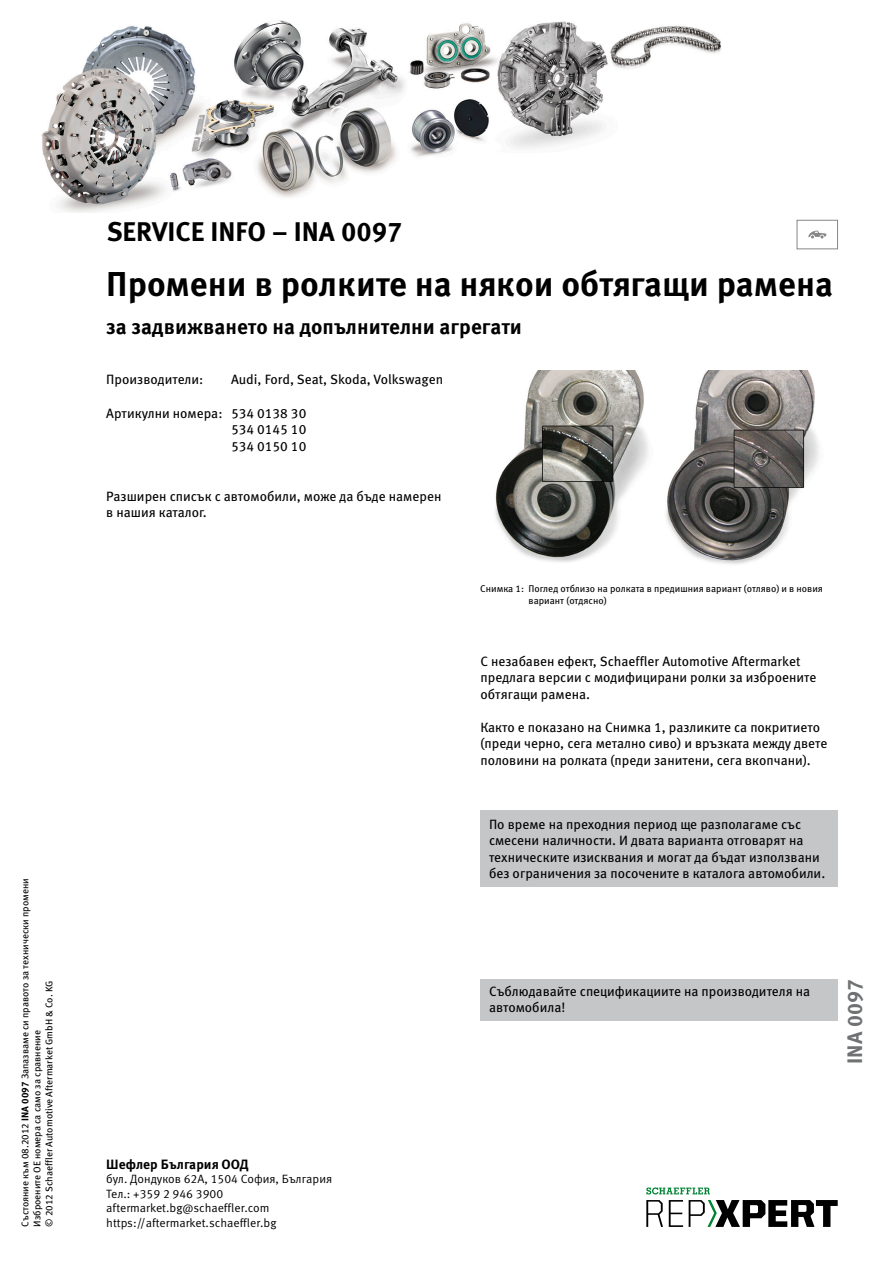
<style>
.page{position:relative;width:893px;height:1263px;background:#fff}
.page>*{position:absolute;margin:0;border:0;box-sizing:border-box;transform-origin:0 0}
.t1{font:700 34.5px "Meta Pro";color:#000}
.t2{font:700 27px "Meta Pro";color:#000}
.t3{font:700 21px "Meta Pro";color:#000}
.t4{font:700 21px "Meta Pro";color:#6f7172}
.t5{font:13.5px/16.5px "Meta Pro";color:#000}
.t6{font:700 13.5px "Meta Pro";color:#000}
.t7{font:12px/14.4px "Meta Pro Norm";color:#000}
.t8{font:9.75px/12px "Meta Pro";color:#000}
.s1{font-weight:700}
</style>
<div class="page">
<div style="left:480px;top:810px;width:358px;height:76px;background:#c5c6c7"></div>
<img style="left:495px;top:370px;width:324px;height:194px">
<div style="left:480px;top:980px;width:358px;height:41px;background:#c5c6c7"></div>
<div style="left:797px;top:220px;width:41px;height:29px;border:1px solid #868789"></div>
<svg style="left:808px;top:231px;width:18px;height:7px"></svg>
<img style="left:42px;top:20px;width:679px;height:193px">
<svg style="left:646px;top:1200px;width:17px;height:27px"></svg>
<svg style="left:669px;top:1200px;width:14px;height:27px"></svg>
<svg style="left:689px;top:1200px;width:149px;height:27px"></svg>
<svg style="left:646px;top:1187px;width:64px;height:7px"></svg>
<p class="t8" style="left:19px;top:1227px;width:350px;rotate:-90deg">Състояние към 08.2012 <span class="s1">INA 0097</span> Запазваме си правото за технически промени<br>Изброените ОЕ номера са само за сравнение<br>© 2012 Schaeffler Automotive Aftermarket GmbH &amp; Co. KG</p>
<h2 class="t2" style="left:107px;top:210px;width:297px">SERVICE INFO – INA 0097</h2>
<h1 class="t1" style="left:106px;top:257px;width:728px">Промени в ролките на някои обтягащи рамена</h1>
<h3 class="t3" style="left:106px;top:310px;width:417px">за задвижването на допълнителни агрегати</h3>
<p class="t5" style="left:106px;top:370px;width:99px">Производители:</p>
<p class="t5" style="left:231px;top:370px;width:214px">Audi, Ford, Seat, Skoda, Volkswagen</p>
<p class="t5" style="left:231px;top:404px;width:77px;text-align:justify;text-indent:-125px">Артикулни номера: 534 0138 30<br>534 0145 10<br>534 0150 10</p>
<p class="t5" style="left:106px;top:487px;width:337px">Разширен списък с автомобили, може да бъде намерен в нашия каталог.</p>
<p class="t8" style="left:529px;top:581px;width:296px;line-height:12.8px;text-indent:-48px">Снимка 1: Поглед отблизо на ролката в предишния вариант (отляво) и в новия вариант (отдясно)</p>
<p class="t5" style="left:480px;top:652px;width:337px">С незабавен ефект, Schaeffler Automotive Aftermarket предлага версии с модифицирани ролки за изброените обтягащи рамена.</p>
<p class="t5" style="left:480px;top:718px;width:348px">Както е показано на Снимка 1, разликите са покритието (преди черно, сега метално сиво) и връзката между двете половини на ролката (преди занитени, сега вкопчани).</p>
<p class="t5" style="left:489px;top:815px;width:338px">По време на преходния период ще разполагаме със смесени наличности. И двата варианта отговарят на техническите изисквания и могат да бъдат използвани без ограничения за посочените в каталога автомобили.</p>
<p class="t6" style="left:106px;top:1154px;width:144px">Шефлер България ООД</p>
<p class="t7" style="left:106px;top:1171px;width:227px">бул. Дондуков 62А, 1504 София, България Тел.: +359 2 946 3900 aftermarket.bg@schaeffler.com https://aftermarket.schaeffler.bg</p>
<p class="t5" style="left:489px;top:982px;width:323px">Съблюдавайте спецификациите на производителя на автомобила!</p>
<h3 class="t4" style="left:838px;top:1064px;width:86px;rotate:-90deg">INA 0097</h3>
</div>
